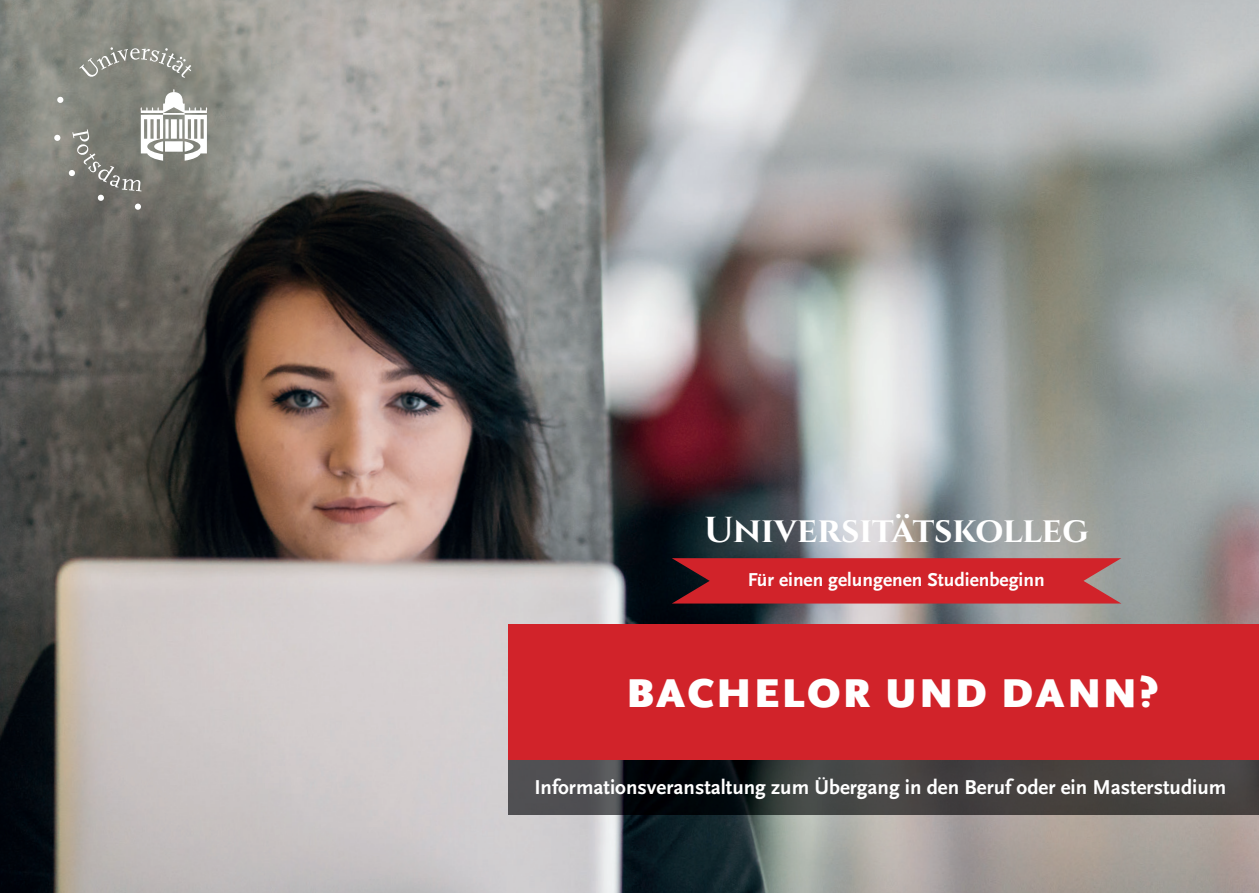
<style>
.page{position:relative;width:1259px;height:893px;background:#fff}
.page>*{position:absolute;margin:0;border:0;box-sizing:border-box;transform-origin:0 0}
.t1{font:900 42px "Scala Sans Pro";letter-spacing:.06em;color:#fff}
.t2{font:700 36px "Cinzel";letter-spacing:-.005em;color:#fff}
.t3{font:700 21px "Scala Sans Pro";color:#fff}
.t4{font:700 19.5px "Scala Sans Pro";color:#fff}
</style>
<div class="page">
<img style="left:0;top:0;width:1259px;height:893px">
<div style="left:57px;top:96px;width:7px;height:7px;background:#fff;border-radius:50%"></div>
<div style="left:54px;top:135px;width:7px;height:6px;background:#fff;border-radius:50%"></div>
<svg style="left:97px;top:194px;width:7px;height:7px"></svg>
<svg style="left:135px;top:204px;width:6px;height:6px"></svg>
<svg style="left:79px;top:47px;width:112px;height:31px;background:#969890"></svg>
<svg style="left:68px;top:89px;width:139px;height:102px;background:#95968f"></svg>
<img style="left:509px;top:759px;width:750px;height:56px">
<div style="left:509px;top:624px;width:750px;height:135px;background:#d1232a"></div>
<svg style="left:672px;top:558px;width:449px;height:45px;background:#c5272e"></svg>
<h2 class="t2" style="left:704px;top:508px;width:386px">Universitätskolleg</h2>
<p class="t4" style="left:748px;top:568px;width:298px">Für einen gelungenen Studienbeginn</p>
<h1 class="t1" style="left:626px;top:668px;width:533px">BACHELOR UND DANN?</h1>
<p class="t3" style="left:534px;top:775px;width:693px">Informationsveranstaltung zum Übergang in den Beruf oder ein Masterstudium</p>
</div>
